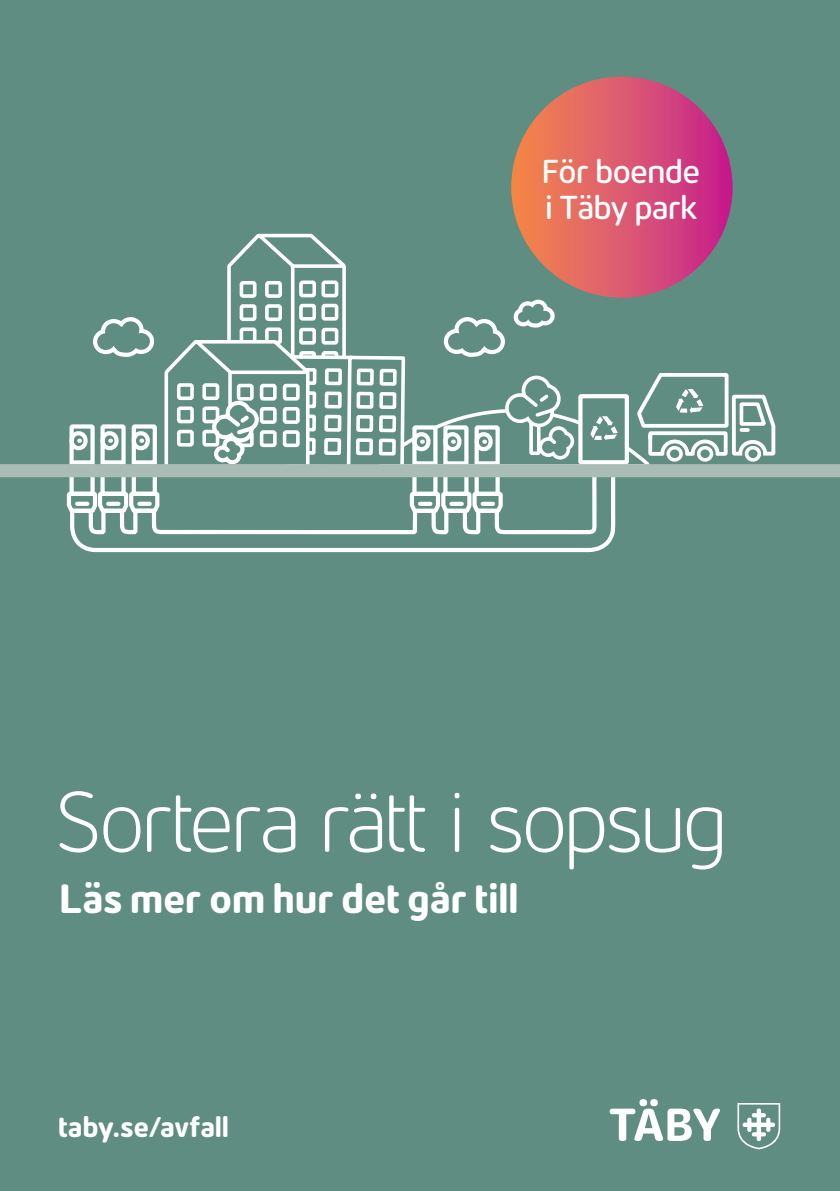
<style>
.page{position:relative;width:840px;height:1191px;background:#fff}
.page>*{position:absolute;margin:0;border:0;box-sizing:border-box;transform-origin:0 0}
.t1{font:88px "Risbyle 2016 beta 03 Light";letter-spacing:-.015em;color:#fff}
.t2{font:84px "Risbyle 2016 beta Light";color:#fff}
.t3{font:42px "Risbyle 2016 beta 03 Bold";letter-spacing:.005em;color:#fff}
.t4{font:34px/36px "Risbyle 2016 beta 03 Regular";color:#fff}
.t5{font:29.4px "Risbyle 2016 beta 03 Bold";color:#fff}
</style>
<div class="page">
<div style="left:0;top:0;width:839px;height:1191px;background:#5f8d81"></div>
<svg style="left:65px;top:85px;width:711px;height:468px"></svg>
<svg style="left:139px;top:502px;width:11px;height:4px"></svg>
<div style="left:0;top:464px;width:839px;height:13px;background:#a9bcb6"></div>
<div style="left:511px;top:77px;width:221px;height:221px;background:linear-gradient(to right,#f38d4a,#c52191);border-radius:111px"></div>
<svg style="left:609px;top:1099px;width:111px;height:42px"></svg>
<svg style="left:737px;top:1103px;width:42px;height:46px"></svg>
<p class="t4" style="left:542px;top:153px;width:159px">För boende i Täby park</p>
<h1 class="t1" style="left:56px;top:769px;width:671px">Sortera rätt i sopsug</h1>
<p class="t3" style="left:60px;top:874px;width:459px">Läs mer om hur det går till</p>
<h2 class="t2" style="left:92px;top:796px;width:377px">leva vidare!</h2>
<p class="t5" style="left:59px;top:1110px;width:172px">taby.se/avfall</p>
</div>
